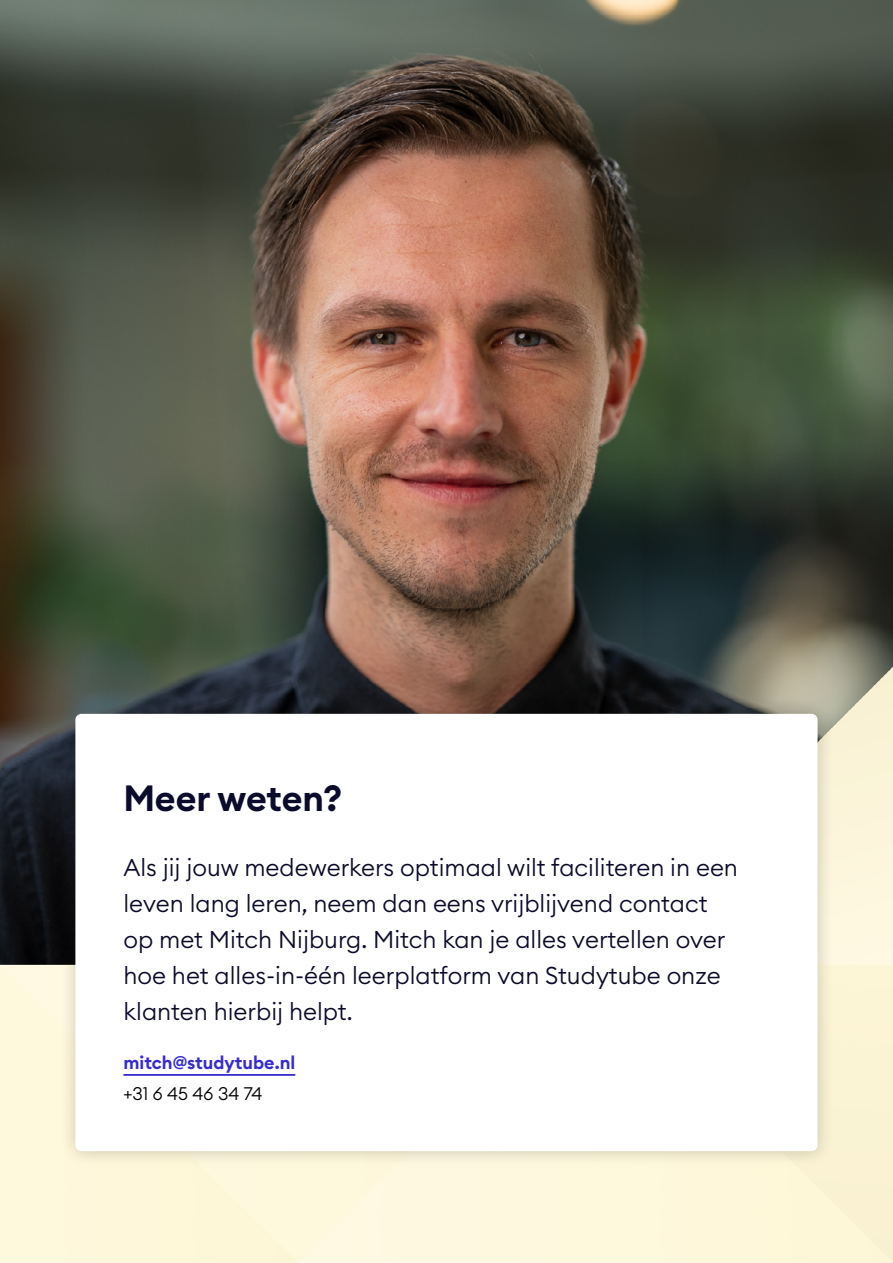
<style>
.page{position:relative;width:893px;height:1263px;background:#fff}
.page>*{position:absolute;margin:0;border:0;box-sizing:border-box;transform-origin:0 0}
.t1{font:600 36px "Euclid Circular B";letter-spacing:-.005em;color:#0b0b2b}
.t2{font:300 24px/36px "Euclid Circular B";color:#0b0b2b}
.t3{font:600 18px "Euclid Circular B";color:#372ccd}
.t4{font:300 18px "Euclid Circular B";color:#000}
</style>
<div class="page">
<img style="left:0;top:0;width:893px;height:668px">
<img style="left:0;top:668px;width:893px;height:595px">
<div style="left:59px;top:697px;width:775px;height:471px;background:#000;opacity:.2"></div>
<div style="left:75px;top:714px;width:743px;height:437px;background:#fff;border-radius:6px"></div>
<hr style="left:123px;top:1074px;width:172px;height:2px;background:#372ccd">
<h1 class="t1" style="left:123px;top:775px;width:220px">Meer weten?</h1>
<p class="t2" style="left:123px;top:849px;width:616px">Als jij jouw medewerkers optimaal wilt faciliteren in een leven lang leren, neem dan eens vrijblijvend contact op met Mitch Nijburg. Mitch kan je alles vertellen over hoe het alles-in-één leerplatform van Studytube onze klanten hierbij helpt.</p>
<p class="t3" style="left:123px;top:1051px;width:173px">mitch@studytube.nl</p>
<p class="t4" style="left:123px;top:1082px;width:141px">+31 6 45 46 34 74</p>
</div>
